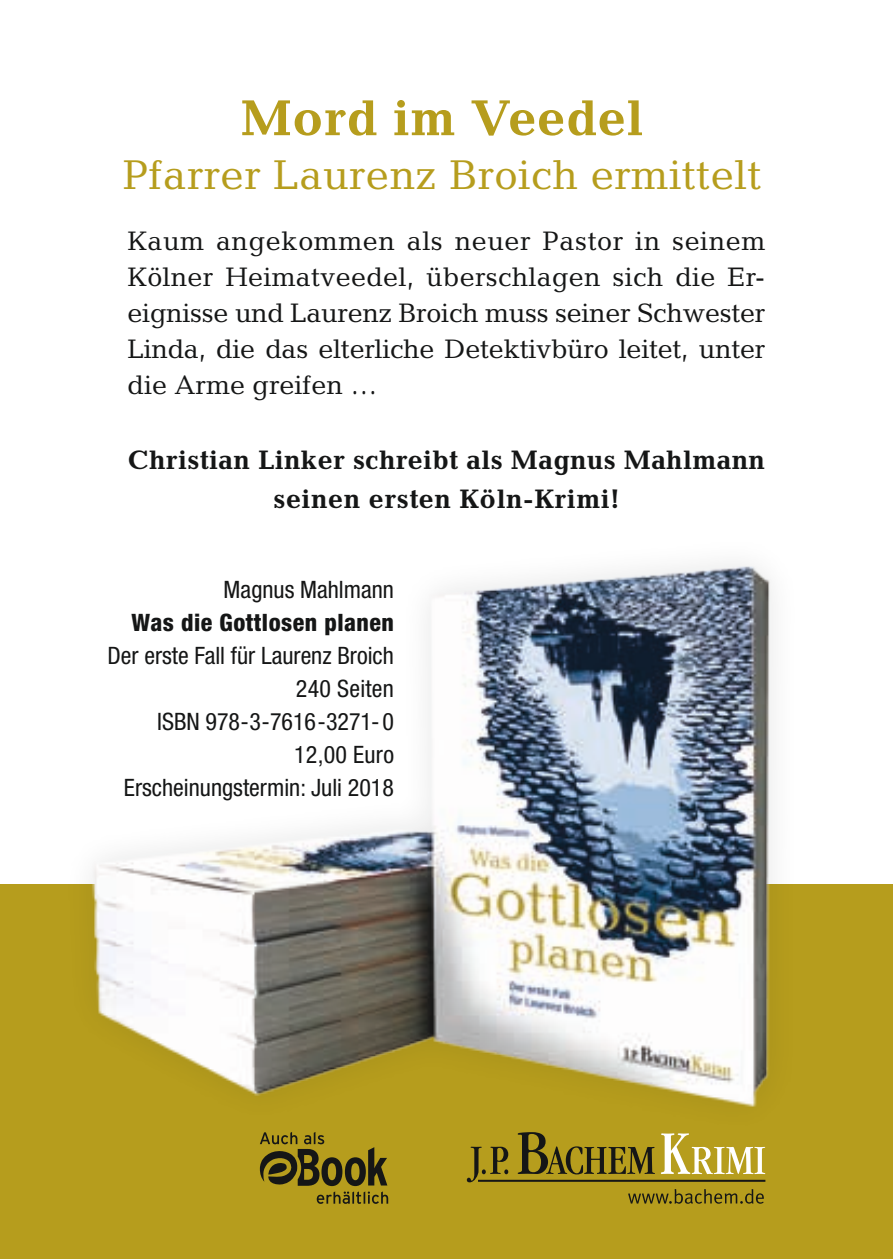
<style>
.page{position:relative;width:893px;height:1259px;background:#fff}
.page>*{position:absolute;margin:0;border:0;box-sizing:border-box;transform-origin:0 0}
.t1{font:700 51px "Candida";letter-spacing:.01em;color:#b69d1d}
.t2{font:42px "Candida";letter-spacing:.01em;color:#b69d1d}
.t3{font:27px/36px "Candida";letter-spacing:-.01em;color:#151616;text-align:justify}
.t4{font:700 27px/39px "Candida";letter-spacing:.01em;color:#151616;text-align:center}
.t5{font:condensed 24px/33px "Helvetica Neue";color:#151616;text-align:right}
.t6{font:800 condensed 24px "Helvetica Neue";letter-spacing:.02em;color:#151616}
</style>
<div class="page">
<div style="left:0;top:885px;width:893px;height:374px;background:#b69d1d"></div>
<img style="left:51px;top:564px;width:742px;height:571px">
<svg style="left:260px;top:1132px;width:128px;height:71px"></svg>
<svg style="left:661px;top:1133px;width:104px;height:41px"></svg>
<hr style="left:478px;top:1179px;width:287px;height:2px;background:#151616">
<svg style="left:467px;top:1146px;width:41px;height:36px"></svg>
<svg style="left:518px;top:1132px;width:137px;height:42px"></svg>
<svg style="left:628px;top:1189px;width:136px;height:14px"></svg>
<h1 class="t1" style="left:241px;top:89px;width:404px">Mord im Veedel</h1>
<h2 class="t2" style="left:123px;top:151px;width:640px">Pfarrer Laurenz Broich ermittelt</h2>
<p class="t3" style="left:128px;top:223px;width:639px">Kaum angekommen als neuer Pastor in seinem Kölner Heimatveedel, überschlagen sich die Er&shy;eignisse und Laurenz Broich muss seiner Schwester Linda, die das elterliche Detektivbüro leitet, unter die Arme greifen …</p>
<p class="t4" style="left:128px;top:440px;width:639px">Christian Linker schreibt als Magnus Mahlmann seinen ersten Köln-Krimi!</p>
<p class="t5" style="left:224px;top:573px;width:172px">Magnus Mahlmann</p>
<p class="t6" style="left:132px;top:608px;width:264px">Was die Gottlosen planen</p>
<p class="t5" style="left:108px;top:639px;width:288px">Der erste Fall für Laurenz Broich<br>240 Seiten<br>ISBN 978-3-7616-3271- 0<br>12,00 Euro<br>Erscheinungstermin: Juli 2018</p>
</div>
